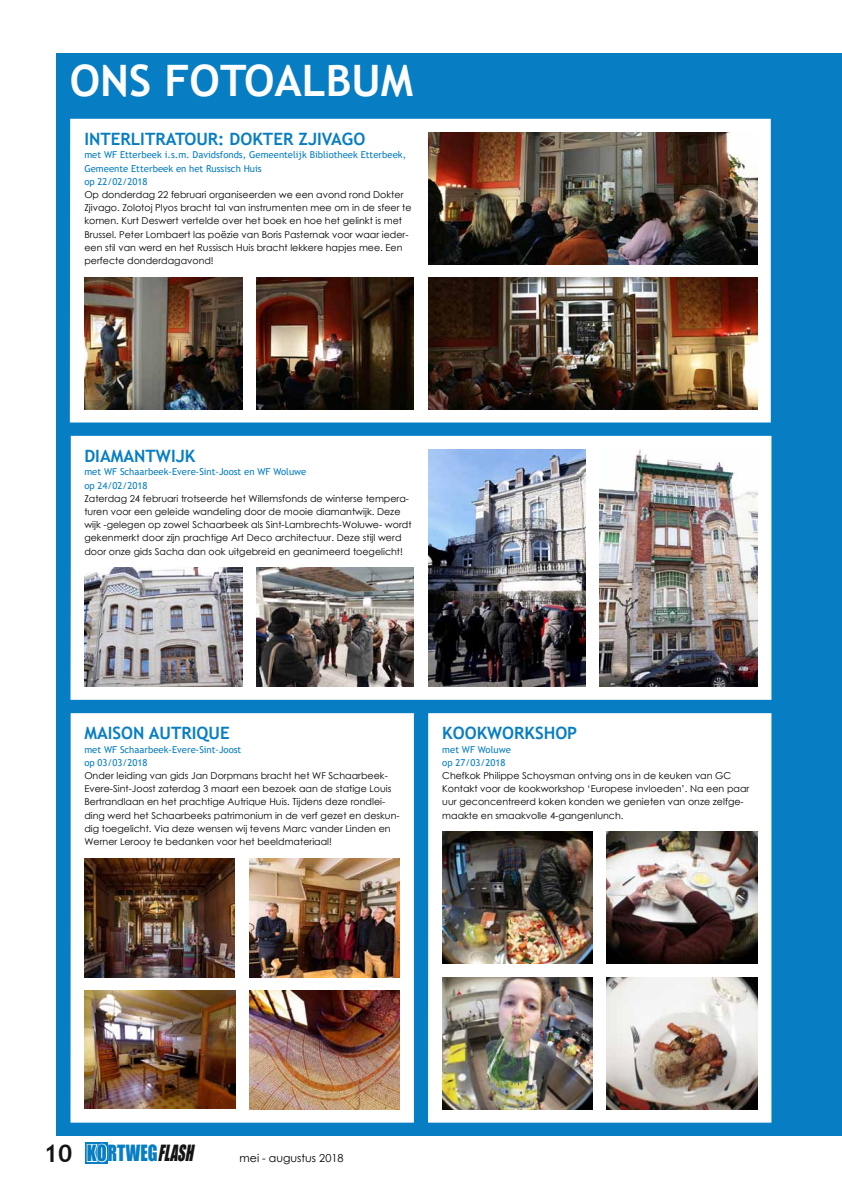
<style>
.page{position:relative;width:842px;height:1191px;background:#fff}
.page>*{position:absolute;margin:0;border:0;box-sizing:border-box;transform-origin:0 0}
.t1{font:700 43.3px "Trebuchet MS";color:#fff}
.t2{font:20.5px "Impact";letter-spacing:.01em;color:#077ec3;scale:.89 1}
.t3{font:700 17px "Trebuchet MS";color:#077ec3}
.t4{font:11px "Century Gothic";color:#000}
.t5{font:9.5px/13.2px "Century Gothic";color:#000}
.t6{font:9.5px/13.2px "Trebuchet MS";color:#077ec3}
.s1{font-family:"Trebuchet MS";font-weight:700;font-size:24.3px;color:#141414}
.s2{font-style:italic;color:#141414}
</style>
<div class="page">
<div style="left:57px;top:53px;width:785px;height:1082px;background:#077ec3"></div>
<div style="left:86px;top:1142px;width:22px;height:22px;background:#077ec3"></div>
<svg style="left:86px;top:1143px;width:22px;height:20px"></svg>
<div style="left:70px;top:436px;width:701px;height:264px;background:#fff"></div>
<div style="left:70px;top:713px;width:344px;height:409px;background:#fff"></div>
<div style="left:428px;top:713px;width:343px;height:409px;background:#fff"></div>
<div style="left:70px;top:119px;width:701px;height:303px;background:#fff"></div>
<img style="left:84px;top:277px;width:158px;height:132px">
<img style="left:256px;top:277px;width:158px;height:132px">
<img style="left:84px;top:568px;width:158px;height:118px">
<img style="left:84px;top:858px;width:151px;height:119px">
<img style="left:442px;top:831px;width:151px;height:133px">
<img style="left:607px;top:831px;width:150px;height:133px">
<img style="left:249px;top:858px;width:151px;height:119px">
<img style="left:249px;top:990px;width:151px;height:119px">
<img style="left:84px;top:990px;width:151px;height:119px">
<img style="left:442px;top:977px;width:151px;height:132px">
<img style="left:607px;top:977px;width:151px;height:132px">
<img style="left:428px;top:449px;width:158px;height:237px">
<img style="left:256px;top:568px;width:158px;height:118px">
<img style="left:600px;top:449px;width:158px;height:237px">
<img style="left:428px;top:132px;width:330px;height:132px">
<img style="left:428px;top:277px;width:330px;height:132px">
<h1 class="t1" style="left:70px;top:54px;width:344px">ONS FOTOALBUM</h1>
<h3 class="t3" style="left:84px;top:129px;width:280px">INTERLITRATOUR: DOKTER ZJ IVAGO</h3>
<p class="t6" style="left:84px;top:148px;width:323px">met WF Etterbeek i.s.m. Davidsfonds, Gemeentelijk Bibliotheek Etterbeek,<br>Gemeente Etterbeek en het Russisch Huis<br>op 22/02/2018</p>
<p class="t5" style="left:84px;top:188px;width:329px">Op donderdag 22 februari organiseerden we een avond rond Dokter Zjivago. Zolotoj Plyos bracht tal van instrumenten mee om in de sfeer te komen. Kurt Deswert vertelde over het boek en hoe het gelinkt is met Brussel. Peter Lombaert las poëzie van Boris Pasternak voor waar ieder&shy;een stil van werd en het Russisch Huis bracht lekkere hapjes mee. Een perfecte donderdagavond!</p>
<h3 class="t3" style="left:84px;top:445px;width:103px">DIAMANTWIJK</h3>
<p class="t6" style="left:84px;top:465px;width:224px">met WF Schaarbeek-Evere-Sint-Joost en WF Woluwe op 24/02/2018</p>
<p class="t5" style="left:84px;top:491px;width:329px">Zaterdag 24 februari trotseerde het Willemsfonds de winterse tempera&shy;turen voor een geleide wandeling door de mooie diamantwijk. Deze wijk -gelegen op zowel Schaarbeek als Sint-Lambrechts-Woluwe- wordt gekenmerkt door zijn prachtige Art Deco architectuur. Deze stijl werd door onze gids Sacha dan ook uitgebreid en geanimeerd toegelicht!</p>
<h3 class="t3" style="left:84px;top:723px;width:147px">MAISON AUTRIQUE</h3>
<p class="t6" style="left:84px;top:742px;width:159px">met WF Schaarbeek-Evere-Sint-Joost op 03/03/2018</p>
<p class="t5" style="left:84px;top:769px;width:317px">Onder leiding van gids Jan Dorpmans bracht het WF Schaarbeek-Evere-Sint-Joost zaterdag 3 maart een bezoek aan de statige Louis Bertrandlaan en het prachtige Autrique Huis. Tijdens deze rondlei&shy;ding werd het Schaarbeeks patrimonium in de verf gezet en deskun&shy;dig toegelicht. Via deze wensen wij tevens Marc vander Linden en Werner Lerooy te bedanken voor het beeldmateriaal!</p>
<h3 class="t3" style="left:442px;top:723px;width:24px">KOOKWO</h3>
<h3 class="t3" style="left:514px;top:723px;width:53px">RKSHOP</h3>
<p class="t6" style="left:442px;top:742px;width:70px">met WF Woluwe op 27/03/2018</p>
<p class="t5" style="left:442px;top:769px;width:309px">Chefkok Philippe Schoysman ontving ons in de keuken van GC Kontakt voor de kookworkshop ‘Europese invloeden’. Na een paar uur geconcentreerd koken konden we genieten van onze zelfge&shy;maakte en smaakvolle 4-gangenlunch.</p>
<h2 class="t2" style="left:44px;top:1137px;width:175px"><span class="s1">10</span> KORTWEG<span class="s2">FLASH</span></h2>
<p class="t4" style="left:240px;top:1150px;width:106px">mei - augustus 2018</p>
</div>
